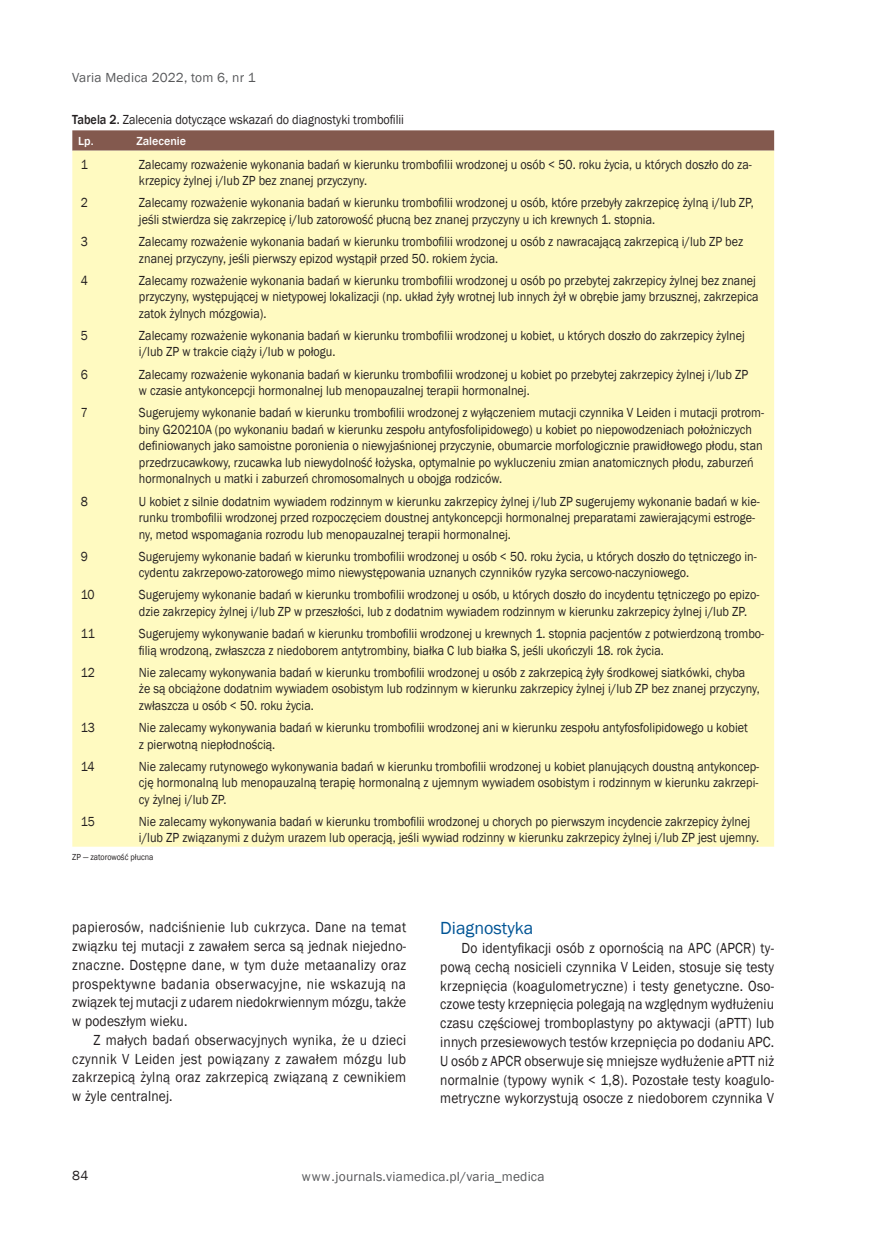
<style>
.page{position:relative;width:872px;height:1234px;background:#fff}
.page>*{position:absolute;margin:0;border:0;box-sizing:border-box;transform-origin:0 0}
.t1{font:18px "Franklin Gothic";color:#005495}
.t2{font:15px/18.8px "Franklin Gothic";letter-spacing:.01em;color:#231f20;text-align:justify;scale:.9 1}
.t3{font:13.5px/16.5px "Franklin Gothic";color:#231f20;scale:.9 1}
.t4{font:13.5px "Franklin Gothic";letter-spacing:.01em;color:#57585a}
.t5{font:13.5px "Franklin Gothic";color:#231f20}
.t6{font:500 12px "Franklin Gothic";color:#fff}
.t7{font:9px "Franklin Gothic";color:#231f20;scale:.9 1}
.s1{font-weight:500}
</style>
<div class="page">
<svg style="left:72px;top:130px;width:702px;height:21px;background:#886054"></svg>
<div style="left:72px;top:151px;width:702px;height:695px;background:#fffac1"></div>
<p class="t4" style="left:72px;top:69px;width:185px">Varia Medica 2022, tom 6, nr 1</p>
<p class="t3" style="left:72px;top:112px;width:370px"><span class="s1">Tabela 2.</span> Zalecenia dotyczące wskazań do diagnostyki trombofilii</p>
<p class="t6" style="left:78px;top:133px;width:17px">Lp.</p>
<p class="t6" style="left:136px;top:133px;width:51px">Zalecenie</p>
<p class="t3" style="left:81px;top:156px;width:9px">1</p>
<p class="t3" style="left:139px;top:156px;width:682px">Zalecamy rozważenie wykonania badań w kierunku trombofilii wrodzonej u osób &lt; 50. roku życia, u których doszło do za&shy;krzepicy żylnej i/lub ZP bez znanej przyczyny.</p>
<p class="t3" style="left:81px;top:195px;width:9px">2</p>
<p class="t3" style="left:139px;top:195px;width:685px">Zalecamy rozważenie wykonania badań w kierunku trombofilii wrodzonej u osób, które przebyły zakrzepicę żylną i/lub ZP, jeśli stwierdza się zakrzepicę i/lub zatorowość płucną bez znanej przyczyny u ich krewnych 1. stopnia.</p>
<p class="t3" style="left:81px;top:233px;width:9px">3</p>
<p class="t3" style="left:139px;top:233px;width:673px">Zalecamy rozważenie wykonania badań w kierunku trombofilii wrodzonej u osób z nawracającą zakrzepicą i/lub ZP bez znanej przyczyny, jeśli pierwszy epizod wystąpił przed 50. rokiem życia.</p>
<p class="t3" style="left:81px;top:272px;width:9px">4</p>
<p class="t3" style="left:139px;top:272px;width:690px">Zalecamy rozważenie wykonania badań w kierunku trombofilii wrodzonej u osób po przebytej zakrzepicy żylnej bez znanej przyczyny, występującej w nietypowej lokalizacji (np. układ żyły wrotnej lub innych żył w obrębie jamy brzusznej, zakrzepica zatok żylnych mózgowia).</p>
<p class="t3" style="left:81px;top:327px;width:9px">5</p>
<p class="t3" style="left:139px;top:327px;width:675px">Zalecamy rozważenie wykonania badań w kierunku trombofilii wrodzonej u kobiet, u których doszło do zakrzepicy żylnej i/lub ZP w trakcie ciąży i/lub w połogu.</p>
<p class="t3" style="left:81px;top:366px;width:9px">6</p>
<p class="t3" style="left:139px;top:366px;width:678px">Zalecamy rozważenie wykonania badań w kierunku trombofilii wrodzonej u kobiet po przebytej zakrzepicy żylnej i/lub ZP w czasie antykoncepcji hormonalnej lub menopauzalnej terapii hormonalnej.</p>
<p class="t3" style="left:81px;top:405px;width:9px">7</p>
<p class="t3" style="left:139px;top:405px;width:696px">Sugerujemy wykonanie badań w kierunku trombofilii wrodzonej z wyłączeniem mutacji czynnika V Leiden i mutacji protrom&shy;biny G20210A (po wykonaniu badań w kierunku zespołu antyfosfolipidowego) u kobiet po niepowodzeniach położniczych definiowanych jako samoistne poronienia o niewyjaśnionej przyczynie, obumarcie morfologicznie prawidłowego płodu, stan przedrzucawkowy, rzucawka lub niewydolność łożyska, optymalnie po wykluczeniu zmian anatomicznych płodu, zaburzeń hormonalnych u matki i zaburzeń chromosomalnych u obojga rodziców.</p>
<p class="t3" style="left:81px;top:493px;width:9px">8</p>
<p class="t3" style="left:139px;top:493px;width:691px">U kobiet z silnie dodatnim wywiadem rodzinnym w kierunku zakrzepicy żylnej i/lub ZP sugerujemy wykonanie badań w kie&shy;runku trombofilii wrodzonej przed rozpoczęciem doustnej antykoncepcji hormonalnej preparatami zawierającymi estroge&shy;ny, metod wspomagania rozrodu lub menopauzalnej terapii hormonalnej.</p>
<p class="t3" style="left:81px;top:548px;width:9px">9</p>
<p class="t3" style="left:139px;top:548px;width:688px">Sugerujemy wykonanie badań w kierunku trombofilii wrodzonej u osób &lt; 50. roku życia, u których doszło do tętniczego in&shy;cydentu zakrzepowo-zatorowego mimo niewystępowania uznanych czynników ryzyka sercowo-naczyniowego.</p>
<p class="t3" style="left:81px;top:587px;width:17px">10</p>
<p class="t3" style="left:139px;top:587px;width:691px">Sugerujemy wykonanie badań w kierunku trombofilii wrodzonej u osób, u których doszło do incydentu tętniczego po epizo&shy;dzie zakrzepicy żylnej i/lub ZP w przeszłości, lub z dodatnim wywiadem rodzinnym w kierunku zakrzepicy żylnej i/lub ZP.</p>
<p class="t3" style="left:81px;top:625px;width:17px">11</p>
<p class="t3" style="left:139px;top:625px;width:696px">Sugerujemy wykonywanie badań w kierunku trombofilii wrodzonej u krewnych 1. stopnia pacjentów z potwierdzoną trombo&shy;filią wrodzoną, zwłaszcza z niedoborem antytrombiny, białka C lub białka S, jeśli ukończyli 18. rok życia.</p>
<p class="t3" style="left:81px;top:664px;width:17px">12</p>
<p class="t3" style="left:139px;top:664px;width:691px">Nie zalecamy wykonywania badań w kierunku trombofilii wrodzonej u osób z zakrzepicą żyły środkowej siatkówki, chyba że są obciążone dodatnim wywiadem osobistym lub rodzinnym w kierunku zakrzepicy żylnej i/lub ZP bez znanej przyczyny, zwłaszcza u osób &lt; 50. roku życia.</p>
<p class="t3" style="left:81px;top:719px;width:17px">13</p>
<p class="t3" style="left:139px;top:719px;width:678px">Nie zalecamy wykonywania badań w kierunku trombofilii wrodzonej ani w kierunku zespołu antyfosfolipidowego u kobiet z pierwotną niepłodnością.</p>
<p class="t3" style="left:81px;top:758px;width:17px">14</p>
<p class="t3" style="left:139px;top:758px;width:691px;text-align:justify">Nie zalecamy rutynowego wykonywania badań w kierunku trombofilii wrodzonej u kobiet planujących doustną antykoncep&shy;cję hormonalną lub menopauzalną terapię hormonalną z ujemnym wywiadem osobistym i rodzinnym w kierunku zakrzepi&shy;cy żylnej i/lub ZP.</p>
<p class="t3" style="left:81px;top:813px;width:17px">15</p>
<p class="t3" style="left:139px;top:813px;width:690px">Nie zalecamy wykonywania badań w kierunku trombofilii wrodzonej u chorych po pierwszym incydencie zakrzepicy żylnej i/lub ZP związanymi z dużym urazem lub operacją, jeśli wywiad rodzinny w kierunku zakrzepicy żylnej i/lub ZP jest ujemny.</p>
<p class="t7" style="left:72px;top:851px;width:92px">ZP — zatorowość płucna</p>
<p class="t2" style="left:72px;top:918px;width:372px">papierosów, nadciśnienie lub cukrzyca. Dane na temat związku tej mutacji z zawałem serca są jednak niejedno&shy;znaczne. Dostępne dane, w tym duże metaanalizy oraz prospektywne badania obserwacyjne, nie wskazują na związek tej mutacji z udarem niedokrwiennym mózgu, także w podeszłym wieku.</p>
<p class="t2" style="left:72px;top:1030px;width:372px;text-indent:21px">Z małych badań obserwacyjnych wynika, że u dzieci czynnik V Leiden jest powiązany z zawałem mózgu lub zakrzepicą żylną oraz zakrzepicą związaną z cewnikiem w żyle centralnej.</p>
<h1 class="t1" style="left:440px;top:917px;width:95px">Diagnostyka</h1>
<p class="t2" style="left:440px;top:938px;width:372px;text-indent:21px">Do identyfikacji osób z opornością na APC (APCR) ty&shy;pową cechą nosicieli czynnika V Leiden, stosuje się testy krzepnięcia (koagulometryczne) i testy genetyczne. Oso&shy;czowe testy krzepnięcia polegają na względnym wydłużeniu czasu częściowej tromboplastyny po aktywacji (aPTT) lub innych przesiewowych testów krzepnięcia po dodaniu APC.<br>U osób z APCR obserwuje się mniejsze wydłużenie aPTT niż normalnie (typowy wynik &lt; 1,8). Pozostałe testy koagulo&shy;metryczne wykorzystują osocze z niedoborem czynnika V</p>
<p class="t5" style="left:72px;top:1166px;width:17px">84</p>
<p class="t4" style="left:302px;top:1168px;width:244px">www.journals.viamedica.pl/varia_medica</p>
</div>
